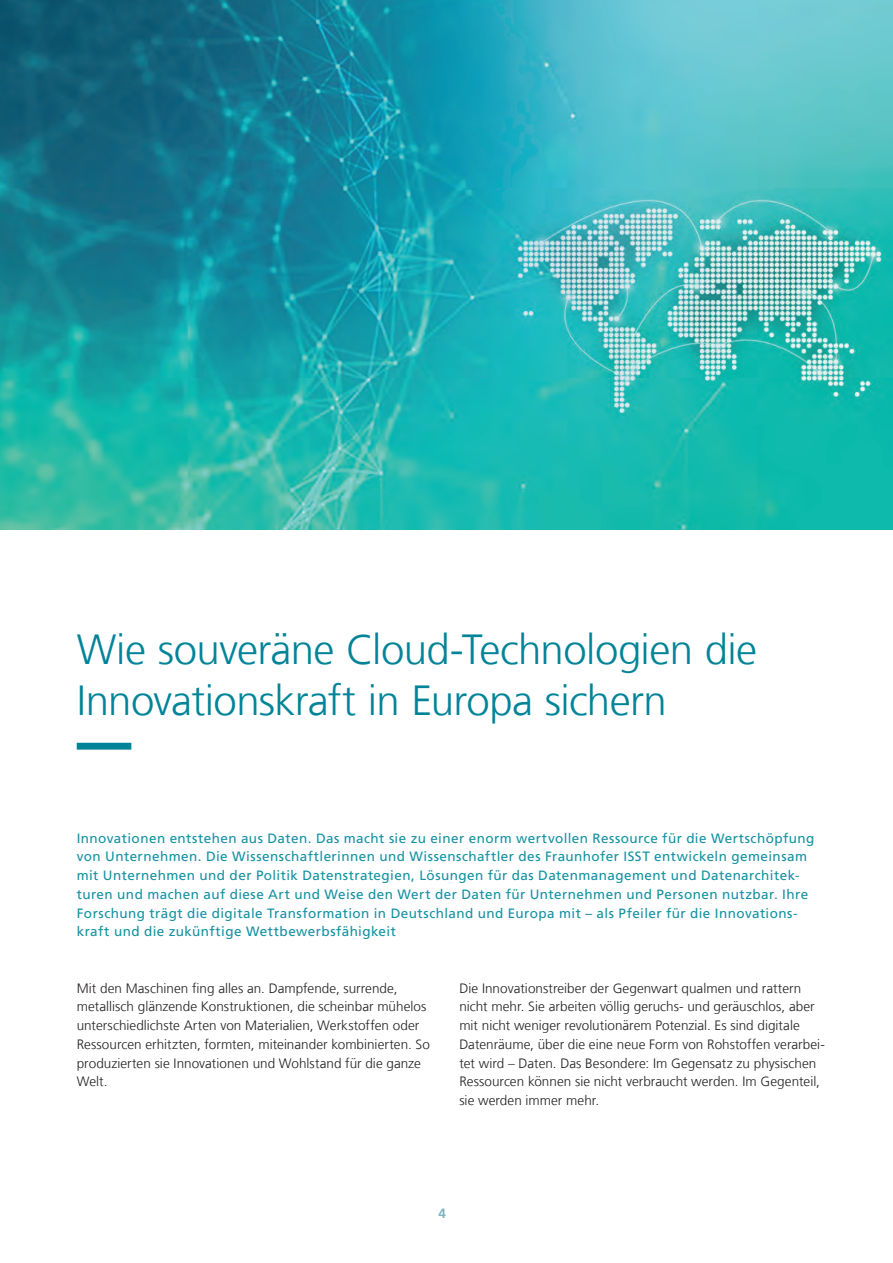
<style>
.page{position:relative;width:893px;height:1263px;background:#fff}
.page>*{position:absolute;margin:0;border:0;box-sizing:border-box;transform-origin:0 0}
.t1{font:300 42px/50.4px "Frutiger LT Com";letter-spacing:-.015em;color:#028498}
.t2{font:300 13.5px/18.8px "Frutiger LT Com";letter-spacing:.005em;color:#231f20}
.t3{font:13.5px/18.8px "Frutiger LT Com";letter-spacing:.03em;color:#1391a2}
.t4{font:700 13.5px "Frutiger LT Com";color:#7eb5c1}
</style>
<div class="page">
<svg style="left:77px;top:743px;width:55px;height:7px"></svg>
<img style="left:0;top:0;width:893px;height:529px">
<h1 class="t1" style="left:77px;top:625px;width:682px">Wie souveräne Cloud-Technologien die<br>Innovationskraft in Europa sichern</h1>
<p class="t3" style="left:77px;top:829px;width:739px">Innovationen entstehen aus Daten. Das macht sie zu einer enorm wertvollen Ressource für die Wertschöpfung von Unternehmen. Die Wissenschaftlerinnen und Wissenschaftler des Fraunhofer ISST entwickeln gemeinsam mit Unternehmen und der Politik Datenstrategien, Lösungen für das Datenmanagement und Datenarchitek&shy;turen und machen auf diese Art und Weise den Wert der Daten für Unternehmen und Personen nutzbar. Ihre Forschung trägt die digitale Transformation in Deutschland und Europa mit – als Pfeiler für die Innovations&shy;kraft und die zukünftige Wettbewerbsfähigkeit</p>
<p class="t2" style="left:77px;top:979px;width:355px">Mit den Maschinen fing alles an. Dampfende, surrende, metallisch glänzende Konstruktionen, die scheinbar mühelos unterschiedlichste Arten von Materialien, Werkstoffen oder Ressourcen erhitzten, formten, miteinander kombinierten. So produzierten sie Innovationen und Wohlstand für die ganze Welt.</p>
<p class="t2" style="left:459px;top:979px;width:367px">Die Innovationstreiber der Gegenwart qualmen und rattern nicht mehr. Sie arbeiten völlig geruchs- und geräuschlos, aber mit nicht weniger revolutionärem Potenzial. Es sind digitale Datenräume, über die eine neue Form von Rohstoffen verarbei&shy;tet wird – Daten. Das Besondere: Im Gegensatz zu physischen Ressourcen können sie nicht verbraucht werden. Im Gegenteil, sie werden immer mehr.</p>
<p class="t4" style="left:438px;top:1205px;width:9px">4</p>
</div>
